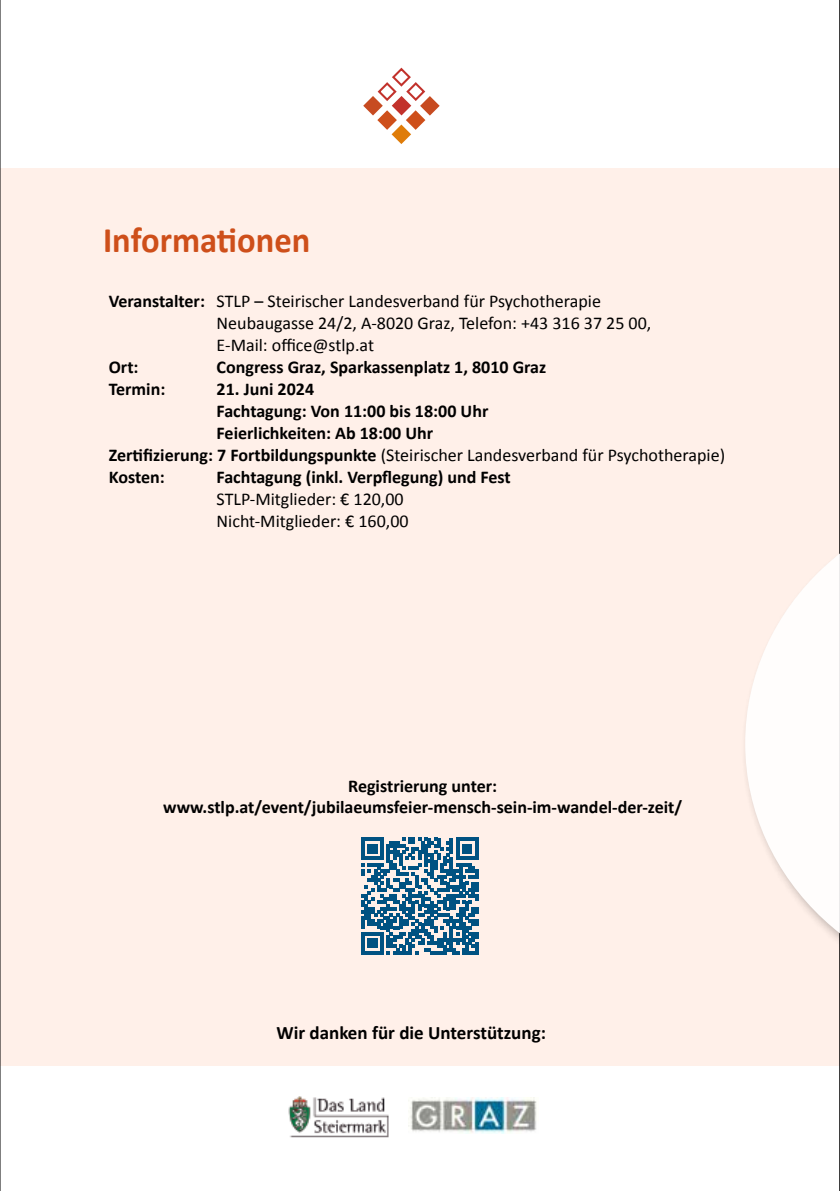
<style>
.page{position:relative;width:840px;height:1191px;background:#fff}
.page>*{position:absolute;margin:0;border:0;box-sizing:border-box;transform-origin:0 0}
.t1{font:700 36px "Calibri";color:#ce4f1a;scale:.96 1}
.t2{font:700 19px "Calibri";color:#000}
.t3{font:18px/22px "Calibri";color:#000}
.t4{font:700 18px/21px "Calibri";color:#000;text-align:center}
.s1{font-weight:700}
</style>
<div class="page">
<div style="left:0;top:169px;width:839px;height:897px;background:#fff0e9"></div>
<svg style="left:363px;top:67px;width:76px;height:77px"></svg>
<hr style="left:0;top:0;width:1px;height:1191px;background:#000">
<hr style="left:838px;top:0;width:1px;height:1191px;background:#000">
<div style="left:739px;top:489px;width:100px;height:519px;background:#fff0e9"></div>
<svg style="left:745px;top:555px;width:94px;height:386px;fill:#fffdfc"></svg>
<img style="left:288px;top:1096px;width:101px;height:41px">
<img style="left:408px;top:1097px;width:129px;height:36px">
<svg style="left:361px;top:837px;width:117px;height:117px"></svg>
<svg style="left:474px;top:941px;width:4px;height:13px"></svg>
<h1 class="t1" style="left:103px;top:216px;width:217px">Informationen</h1>
<p class="t3" style="left:216px;top:289px;width:436px;text-indent:-108px"><span class="s1">Veranstalter:</span> STLP – Steirischer Landesverband für Psychotherapie<br>Neubaugasse 24/2, A-8020 Graz, Telefon: +43 316 37 25 00,<br>E-Mail: office@stlp.at</p>
<p class="t4" style="left:109px;top:356px;width:31px">Ort:</p>
<p class="t4" style="left:216px;top:356px;width:331px">Congress Graz, Sparkassenplatz 1, 8010 Graz</p>
<p class="t4" style="left:109px;top:378px;width:58px">Termin:</p>
<p class="t4" style="left:216px;top:378px;width:99px">21. Juni 2024</p>
<p class="t4" style="left:216px;top:400px;width:273px">Fachtagung: Von 11:00 bis 18:00 Uhr</p>
<p class="t4" style="left:216px;top:422px;width:218px">Feierlichkeiten: Ab 18:00 Uhr</p>
<p class="t3" style="left:109px;top:443px;width:617px"><span class="s1">Zertifizierung: 7 Fortbildungspunkte</span> (Steirischer Landesverband für Psychotherapie)</p>
<p class="t4" style="left:109px;top:466px;width:57px">Kosten:</p>
<p class="t4" style="left:216px;top:466px;width:295px">Fachtagung (inkl. Verpflegung) und Fest</p>
<p class="t3" style="left:216px;top:487px;width:193px">STLP-Mitglieder: € 120,00<br>Nicht-Mitglieder: € 160,00</p>
<p class="t4" style="left:163px;top:775px;width:520px">Registrierung unter: www.stlp.at/event/jubilaeumsfeier-mensch-sein-im-wandel-der-zeit/</p>
<p class="t2" style="left:276px;top:1020px;width:271px">Wir danken für die Unterstützung:</p>
</div>
